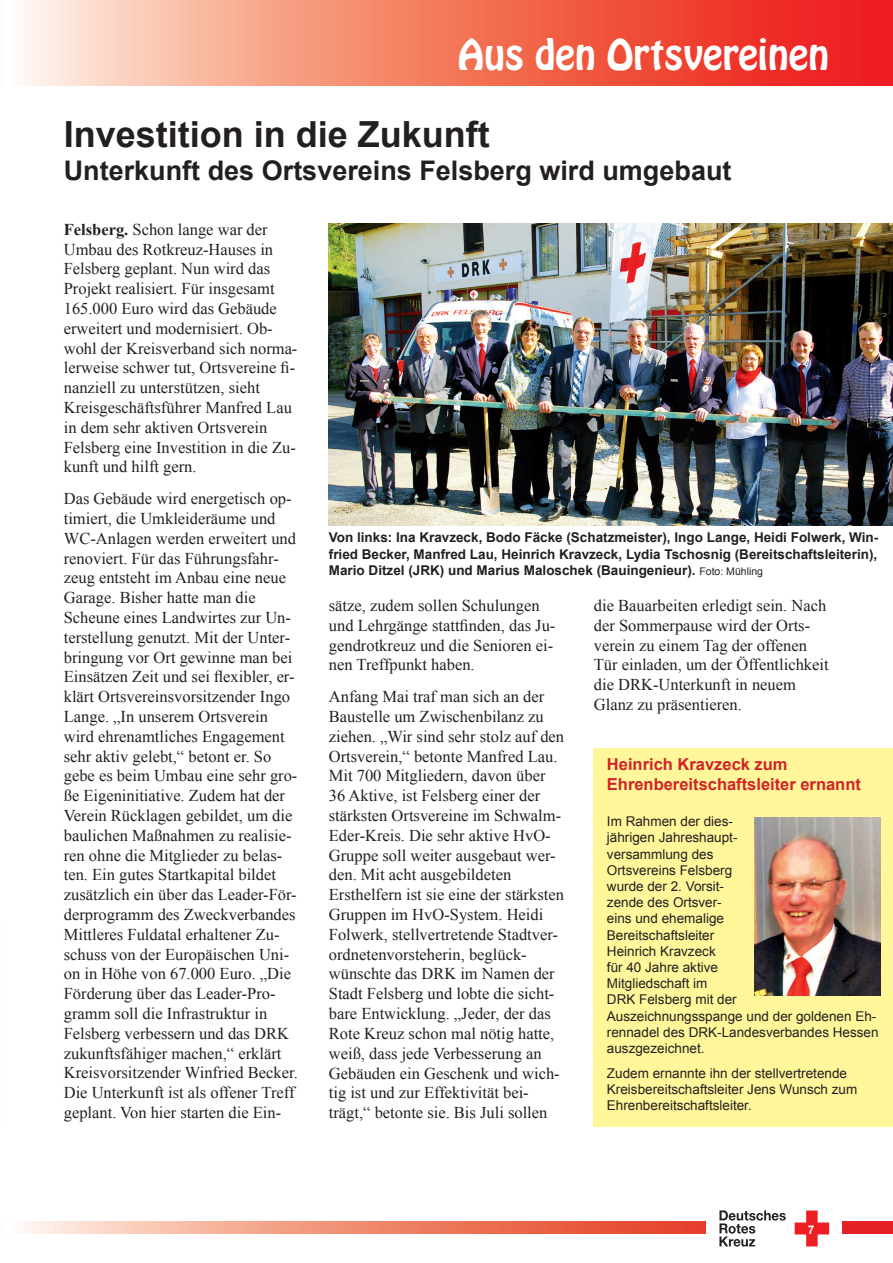
<style>
.page{position:relative;width:893px;height:1263px;background:#fff}
.page>*{position:absolute;margin:0;border:0;box-sizing:border-box;transform-origin:0 0}
.t1{font:37.5px "Hobo Std";color:#fff}
.t2{font:700 36px "Arial";color:#231f20}
.t3{font:700 27px "Arial";color:#231f20}
.t4{font:16.5px/19.8px "Times New Roman";color:#231f20}
.t5{font:700 16.5px/19.8px "Arial";color:#d1232a}
.t6{font:13.5px/16.2px "Arial";color:#231f20}
.t7{font:700 13.5px/16.2px "Arial";color:#231f20;text-align:justify}
.t8{font:700 12px "Arial";color:#fff}
.s1{font-weight:700}
.s2{font-weight:400;font-size:10.5px}
</style>
<div class="page">
<svg style="left:25px;top:0;width:868px;height:85px;background:#f47a66"></svg>
<svg style="left:25px;top:1222px;width:868px;height:12px;background:#ef8872"></svg>
<div style="left:707px;top:1205px;width:135px;height:46px;background:#fff"></div>
<svg style="left:795px;top:1210px;width:34px;height:36px"></svg>
<svg style="left:719px;top:1210px;width:67px;height:36px"></svg>
<img style="left:329px;top:223px;width:564px;height:302px">
<div style="left:594px;top:748px;width:299px;height:379px;background:#fff79a"></div>
<img style="left:754px;top:818px;width:126px;height:177px">
<h1 class="t1" style="left:458px;top:29px;width:373px">Aus den Ortsvereinen</h1>
<h2 class="t2" style="left:64px;top:111px;width:428px">Investition in die Zukunft</h2>
<h3 class="t3" style="left:64px;top:152px;width:669px">Unterkunft des Ortsvereins Felsberg wird umgebaut</h3>
<p class="t4" style="left:64px;top:219px;width:235px"><span class="s1">Felsberg.</span> Schon lange war der<br>Umbau des Rotkreuz-Hauses in<br>Felsberg geplant. Nun wird das<br>Projekt realisiert. Für insgesamt<br>165.000 Euro wird das Gebäude erweitert und modernisiert. Ob&shy;wohl der Kreisverband sich norma&shy;lerweise schwer tut, Ortsvereine fi&shy;nanziell zu unterstützen, sieht<br>Kreisgeschäftsführer Manfred Lau in dem sehr aktiven Ortsverein<br>Felsberg eine Investition in die Zu&shy;kunft und hilft gern.</p>
<p class="t4" style="left:64px;top:488px;width:236px">Das Gebäude wird energetisch op&shy;timiert, die Umkleideräume und WC-Anlagen werden erweitert und renoviert. Für das Führungsfahr&shy;zeug entsteht im Anbau eine neue Garage. Bisher hatte man die Scheune eines Landwirtes zur Un&shy;terstellung genutzt. Mit der Unter&shy;bringung vor Ort gewinne man bei Einsätzen Zeit und sei flexibler, er&shy;klärt Ortsvereinsvorsitzender Ingo Lange. „In unserem Ortsverein wird ehrenamtliches Engagement sehr aktiv gelebt,“ betont er. So gebe es beim Umbau eine sehr gro&shy;ße Eigeninitiative. Zudem hat der Verein Rücklagen gebildet, um die baulichen Maßnahmen zu realisie&shy;ren ohne die Mitglieder zu belas&shy;ten. Ein gutes Startkapital bildet zusätzlich ein über das Leader-För&shy;derprogramm des Zweckverbandes Mittleres Fuldatal erhaltener Zu&shy;schuss von der Europäischen Uni&shy;on in Höhe von 67.000 Euro. „Die Förderung über das Leader-Pro&shy;gramm soll die Infrastruktur in Felsberg verbessern und das DRK zukunftsfähiger machen,“ erklärt Kreisvorsitzender Winfried Becker.<br>Die Unterkunft ist als offener Treff geplant. Von hier starten die Ein-</p>
<p class="t7" style="left:329px;top:530px;width:551px">Von links: Ina Kravzeck, Bodo Fäcke (Schatzmeister), Ingo Lange, Heidi Folwerk, Win&shy;fried Becker, Manfred Lau, Heinrich Kravzeck, Lydia Tschosnig (Bereitschaftsleiterin), Mario Ditzel (JRK) und Marius Maloschek (Bauingenieur). <span class="s2">Foto: Mühling</span></p>
<p class="t4" style="left:329px;top:595px;width:228px">sätze, zudem sollen Schulungen und Lehrgänge stattfinden, das Ju&shy;gendrotkreuz und die Senioren ei&shy;nen Treffpunkt haben.</p>
<p class="t4" style="left:329px;top:686px;width:237px">Anfang Mai traf man sich an der Baustelle um Zwischenbilanz zu ziehen. „Wir sind sehr stolz auf den Ortsverein,“ betonte Manfred Lau.<br>Mit 700 Mitgliedern, davon über 36 Aktive, ist Felsberg einer der stärksten Ortsvereine im Schwalm-Eder-Kreis. Die sehr aktive HvO-Gruppe soll weiter ausgebaut wer&shy;den. Mit acht ausgebildeten Ersthelfern ist sie eine der stärksten Gruppen im HvO-System. Heidi Folwerk, stellvertretende Stadtver&shy;ordnetenvorsteherin, beglück&shy;wünschte das DRK im Namen der Stadt Felsberg und lobte die sicht&shy;bare Entwicklung. „Jeder, der das Rote Kreuz schon mal nötig hatte, weiß, dass jede Verbesserung an Gebäuden ein Geschenk und wich&shy;tig ist und zur Effektivität bei&shy;trägt,“ betonte sie. Bis Juli sollen</p>
<p class="t4" style="left:594px;top:595px;width:236px">die Bauarbeiten erledigt sein. Nach der Sommerpause wird der Orts&shy;verein zu einem Tag der offenen<br>Tür einladen, um der Öffentlichkeit die DRK-Unterkunft in neuem<br>Glanz zu präsentieren.</p>
<p class="t5" style="left:607px;top:755px;width:255px">Heinrich Kravzeck zum<br>Ehrenbereitschaftsleiter ernannt</p>
<p class="t6" style="left:607px;top:813px;width:273px">Im Rahmen der dies-<br>jährigen Jahreshaupt-<br>versammlung des<br>Ortsvereins Felsberg<br>wurde der 2. Vorsit-<br>zende des Ortsver-<br>eins und ehemalige<br>Bereitschaftsleiter<br>Heinrich Kravzeck<br>für 40 Jahre aktive<br>Mitgliedschaft im<br>DRK Felsberg mit der<br>Auszeichnungsspange und der goldenen Eh&shy;rennadel des DRK-Landesverbandes Hessen auszgezeichnet.</p>
<p class="t6" style="left:607px;top:1065px;width:252px">Zudem ernannte ihn der stellvertretende<br>Kreisbereitschaftsleiter Jens Wunsch zum<br>Ehrenbereitschaftsleiter.</p>
<p class="t8" style="left:808px;top:1221px;width:8px">7</p>
</div>
